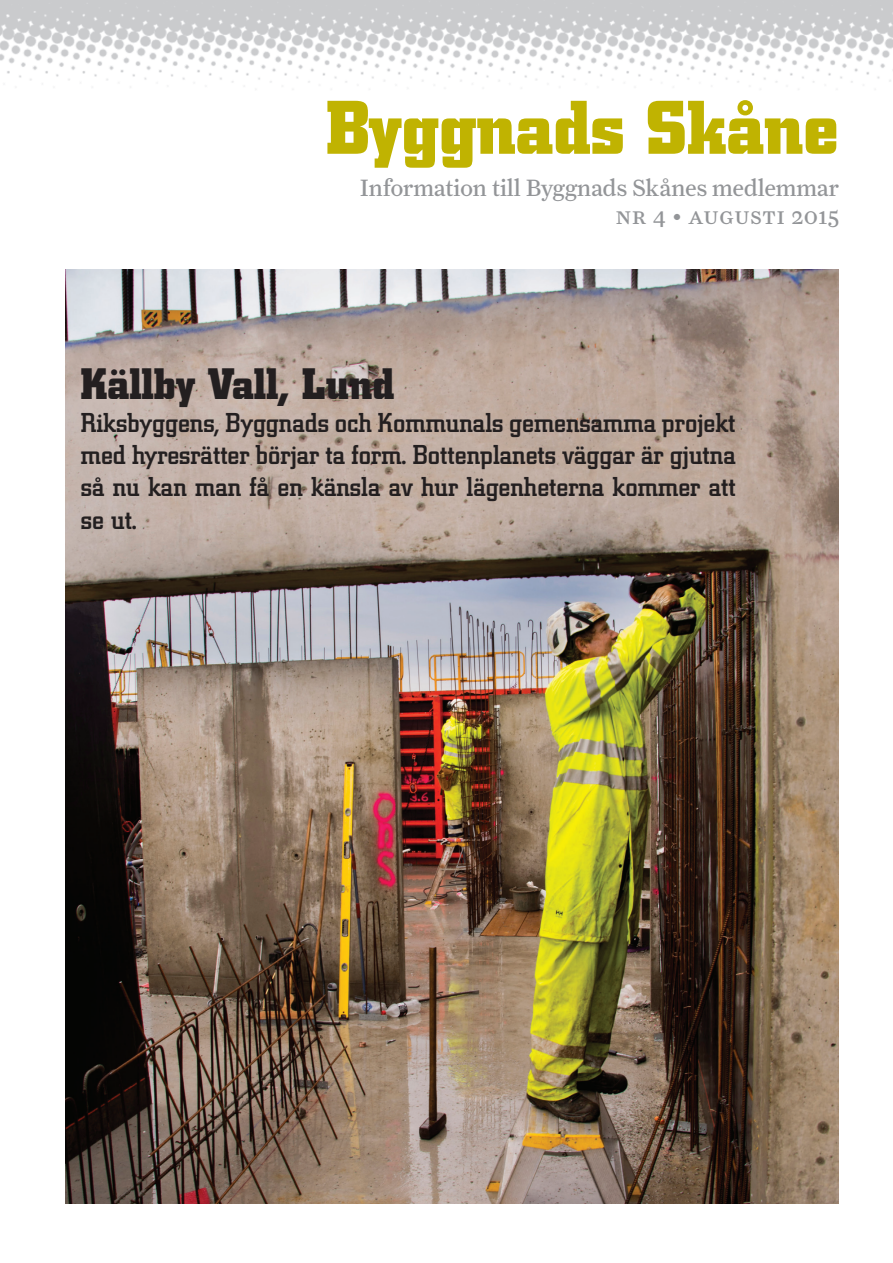
<style>
.page{position:relative;width:893px;height:1263px;background:#fff}
.page>*{position:absolute;margin:0;border:0;box-sizing:border-box;transform-origin:0 0}
.t1{font:700 75px "City BQ";color:#c0b301}
.t2{font:700 43.5px "City BQ";letter-spacing:.01em;color:#231f20}
.t3{font:500 27px/32.4px "City BQ";color:#231f20;text-align:justify}
.t4{font:23.7px "Farnham Text";color:#939598}
.t5{font:23.7px "Farnham Text Regular SC";letter-spacing:.035em;color:#939598}
</style>
<div class="page">
<img style="left:66px;top:270px;width:773px;height:934px">
<img style="left:0;top:0;width:893px;height:90px">
<h1 class="t1" style="left:326px;top:84px;width:514px">Byggnads Skåne</h1>
<p class="t4" style="left:360px;top:173px;width:481px">Information till Byggnads Skånes medlemmar</p>
<p class="t5" style="left:616px;top:202px;width:225px">nr 4 • augusti 2015</p>
<h2 class="t2" style="left:81px;top:359px;width:315px">Källby Vall, Lund</h2>
<p class="t3" style="left:81px;top:406px;width:656px">Riksbyggens, Byggnads och Kommunals gemensamma projekt med hyresrätter börjar ta form. Bottenplanets väggar är gjutna så nu kan man få en känsla av hur lägenheterna kommer att se ut.</p>
</div>
